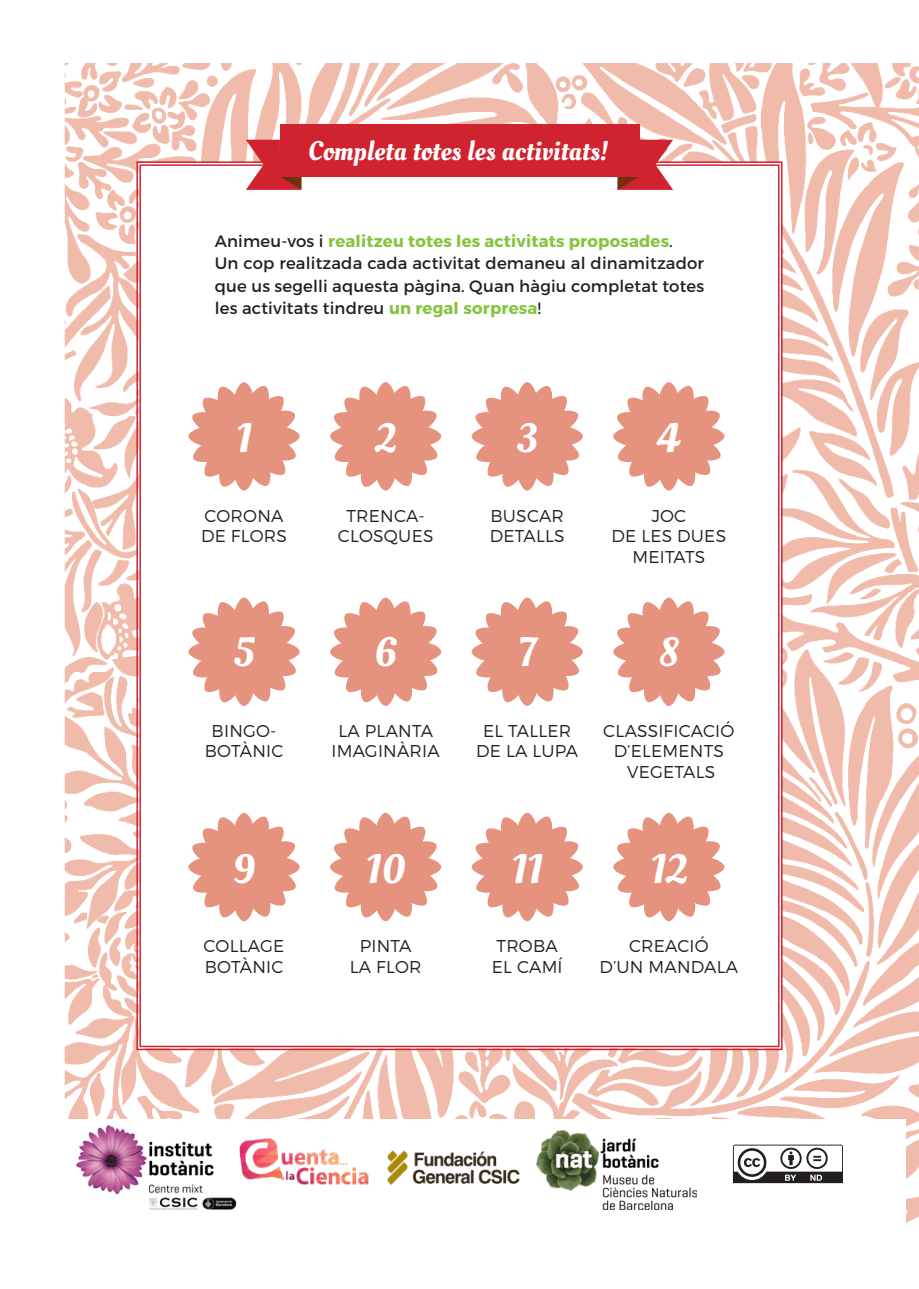
<style>
.page{position:relative;width:919px;height:1289px;background:#fff}
.page>*{position:absolute;margin:0;border:0;box-sizing:border-box;transform-origin:0 0}
.t1{font:41.1px "Oleo Script";color:#fff}
.t2{font:27px "Oleo Script";letter-spacing:.01em;color:#fff}
.t3{font:300 17.1px/20.5px "Montserrat";letter-spacing:.015em;color:#231f20;text-align:center}
.t4{font:16.5px/22.5px "Montserrat";letter-spacing:.01em;color:#231f20;text-align:justify}
.t5{font:700 16.5px "Montserrat";letter-spacing:.01em;color:#86c43f}
.s1{font-weight:400;color:#231f20}
.s2{font-weight:700;color:#86c43f}
</style>
<div class="page">
<img style="left:65px;top:64px;width:853px;height:1159px">
<svg style="left:136px;top:161px;width:647px;height:889px"></svg>
<svg style="left:246px;top:140px;width:55px;height:50px;background:#d34c53"></svg>
<svg style="left:617px;top:140px;width:56px;height:50px;background:#d34c53"></svg>
<div style="left:280px;top:124px;width:359px;height:52px;background:#d12230"></div>
<svg style="left:188px;top:382px;width:111px;height:108px"></svg>
<svg style="left:188px;top:597px;width:111px;height:109px"></svg>
<svg style="left:188px;top:812px;width:111px;height:109px"></svg>
<svg style="left:330px;top:382px;width:111px;height:108px"></svg>
<svg style="left:330px;top:597px;width:111px;height:109px"></svg>
<svg style="left:330px;top:812px;width:111px;height:109px"></svg>
<svg style="left:471px;top:382px;width:112px;height:108px"></svg>
<svg style="left:471px;top:597px;width:112px;height:109px"></svg>
<svg style="left:471px;top:812px;width:112px;height:109px"></svg>
<svg style="left:613px;top:382px;width:111px;height:108px"></svg>
<svg style="left:613px;top:597px;width:111px;height:109px"></svg>
<svg style="left:613px;top:812px;width:111px;height:109px"></svg>
<div style="left:48px;top:1118px;width:857px;height:132px;background:#fff"></div>
<svg style="left:732px;top:1144px;width:110px;height:39px"></svg>
<img style="left:387px;top:1150px;width:133px;height:34px">
<img style="left:536px;top:1130px;width:160px;height:78px">
<img style="left:76px;top:1125px;width:161px;height:85px">
<img style="left:236px;top:1135px;width:133px;height:52px">
<p class="t2" style="left:308px;top:135px;width:302px">Completa totes les activitats!</p>
<p class="t5" style="left:215px;top:230px;width:459px"><span class="s1">Animeu-vos i</span> realitzeu totes les activitats proposades<span class="s1">.</span></p>
<p class="t4" style="left:215px;top:252px;width:491px">Un cop realitzada cada activitat demaneu al dinamitzador que us segelli aquesta pàgina. Quan hàgiu completat totes les activitats tindreu <span class="s2">un regal sorpresa</span>!</p>
<p class="t1" style="left:236px;top:413px;width:17px">1</p>
<p class="t1" style="left:375px;top:413px;width:22px">2</p>
<p class="t1" style="left:517px;top:413px;width:21px">3</p>
<p class="t1" style="left:657px;top:413px;width:24px">4</p>
<p class="t3" style="left:201px;top:505px;width:87px;text-align:left">CORONA<br>DE FLORS</p>
<p class="t3" style="left:338px;top:505px;width:97px">TRENCA-<br>CLOSQUES</p>
<p class="t3" style="left:490px;top:505px;width:75px">BUSCAR</p>
<p class="t3" style="left:490px;top:525px;width:76px">DETALLS</p>
<p class="t3" style="left:651px;top:505px;width:36px">JOC</p>
<p class="t3" style="left:611px;top:525px;width:116px">DE LES DUES<br>MEITATS</p>
<p class="t1" style="left:234px;top:627px;width:21px">5</p>
<p class="t1" style="left:374px;top:627px;width:24px">6</p>
<p class="t1" style="left:518px;top:627px;width:19px">7</p>
<p class="t1" style="left:658px;top:627px;width:22px">8</p>
<p class="t3" style="left:212px;top:720px;width:66px">BINGO-</p>
<p class="t3" style="left:205px;top:740px;width:80px">BOTÀNIC</p>
<p class="t3" style="left:338px;top:720px;width:96px">LA PLANTA</p>
<p class="t3" style="left:331px;top:740px;width:110px">IMAGINÀRIA</p>
<p class="t3" style="left:483px;top:720px;width:90px">EL TALLER</p>
<p class="t3" style="left:476px;top:740px;width:103px">DE LA LUPA</p>
<p class="t3" style="left:603px;top:720px;width:133px">CLASSIFICACIÓ<br>D’ELEMENTS</p>
<p class="t3" style="left:627px;top:761px;width:90px">VEGETALS</p>
<p class="t1" style="left:233px;top:844px;width:23px">9</p>
<p class="t1" style="left:366px;top:844px;width:41px">10</p>
<p class="t1" style="left:511px;top:844px;width:33px">11</p>
<p class="t1" style="left:650px;top:844px;width:38px">12</p>
<p class="t3" style="left:204px;top:935px;width:82px">COLLAGE</p>
<p class="t3" style="left:205px;top:956px;width:80px">BOTÀNIC</p>
<p class="t3" style="left:349px;top:935px;width:73px">PINTA<br>LA FLOR</p>
<p class="t3" style="left:496px;top:935px;width:63px">TROBA</p>
<p class="t3" style="left:492px;top:956px;width:72px">EL CAMÍ</p>
<p class="t3" style="left:629px;top:935px;width:81px">CREACIÓ</p>
<p class="t3" style="left:599px;top:956px;width:140px">D’UN MANDALA</p>
</div>
